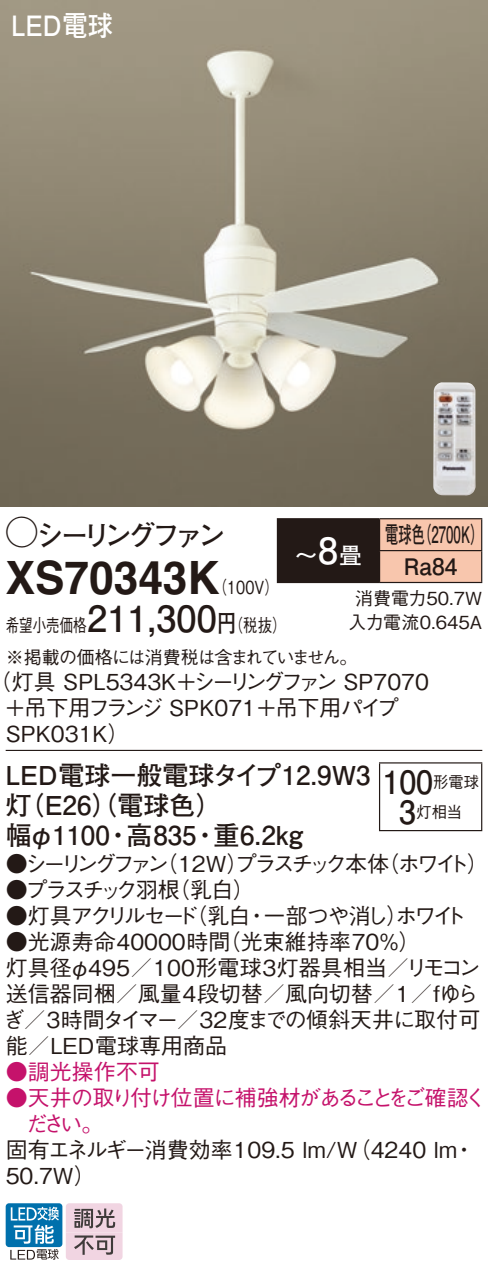
<style>
.page{position:relative;width:488px;height:1275px;background:#fff}
.page>*{position:absolute;margin:0;border:0;box-sizing:border-box;transform-origin:0 0}
.t1{font:700 46px "Helvetica LT Std";color:#231916;scale:.96 1}
.t2{font:700 36px "Futo Go B101 Pro";color:#231916}
.t3{font:700 32px "Futo Go B101 Pro";color:#231916;scale:.95 1}
.t4{font:700 28px "Futo Go B101 Pro";letter-spacing:-.165em;color:#231916}
.t5{font:700 28px "Futo Go B101 Pro";color:#fff;scale:.9 1}
.t6{font:700 26px "Futo Go B101 Pro";color:#231916}
.t7{font:700 22.8px "Futo Go B101 Pro";color:#231916;scale:.58 1}
.t8{font:700 22.8px "Futo Go B101 Pro";color:#231916}
.t9{font:700 22.8px "Futo Go B101 Pro";color:#fff}
.t10{font:500 22px/26px "Gothic BBB Pro";color:#231916}
.t11{font:500 22px/26px "Gothic BBB Pro";letter-spacing:-.085em;color:#c5126b}
.t12{font:500 22px "Gothic BBB Pro";letter-spacing:-.165em;color:#231916}
.t13{font:500 22px/26px "Gothic BBB Pro";letter-spacing:-.19em;color:#231916}
.t14{font:500 22px "Gothic BBB Pro";letter-spacing:-.105em;color:#231916}
.t15{font:500 22px "Gothic BBB Pro";letter-spacing:-.07em;color:#231916}
.t16{font:500 22px "Gothic BBB Pro";letter-spacing:-.14em;color:#231916}
.t17{font:500 22px "Gothic BBB Pro";letter-spacing:-.16em;color:#231916}
.t18{font:500 22px "Gothic BBB Pro";letter-spacing:-.055em;color:#c5126b}
.t19{font:500 18px/31.6px "Gothic BBB Pro";letter-spacing:-.04em;color:#231916;scale:.75 1}
.t20{font:500 18px/24px "Gothic BBB Pro";color:#231916;text-align:center}
.t21{font:500 18px "Gothic BBB Pro";color:#231916;scale:.8 1}
.t22{font:500 16px "Gothic BBB Pro";color:#231916;scale:.95 1}
.s1{font-family:"Ford Classification 1";font-weight:400;font-size:32px}
.s2{font-size:36px}
.s3{font-family:"Futo Go B101 Pro";font-weight:700;font-size:24px}
</style>
<div class="page">
<img style="left:0;top:0;width:488px;height:507px">
<img style="left:433px;top:382px;width:42px;height:113px">
<div style="left:277px;top:519px;width:102px;height:63px;background:#231916"></div>
<div style="left:380px;top:519px;width:101px;height:63px;background:#f8c6ad"></div>
<hr style="left:379px;top:518px;width:103px;height:1px;background:#231916">
<hr style="left:481px;top:519px;width:1px;height:31px;background:#231916">
<hr style="left:277px;top:582px;width:102px;height:1px;background:#231916">
<hr style="left:379px;top:550px;width:103px;height:1px;background:#231916">
<hr style="left:481px;top:551px;width:1px;height:31px;background:#231916">
<hr style="left:379px;top:582px;width:103px;height:1px;background:#231916">
<hr style="left:277px;top:518px;width:102px;height:1px;background:#231916">
<hr style="left:379px;top:519px;width:1px;height:31px;background:#231916">
<hr style="left:379px;top:551px;width:1px;height:31px;background:#231916">
<hr style="left:6px;top:750px;width:476px;height:1px;background:#231916">
<hr style="left:379px;top:763px;width:1px;height:67px;background:#231916">
<hr style="left:379px;top:762px;width:103px;height:1px;background:#231916">
<hr style="left:481px;top:763px;width:1px;height:67px;background:#231916">
<hr style="left:379px;top:830px;width:103px;height:1px;background:#231916">
<div style="left:6px;top:1203px;width:56px;height:44px;background:#0070ac;border-radius:3px"></div>
<svg style="left:10px;top:1207px;width:49px;height:52px"></svg>
<svg style="left:66px;top:1203px;width:56px;height:57px;background:#cdb6c0"></svg>
<p class="t5" style="left:11px;top:3px;width:114px">LED電球</p>
<p class="t4" style="left:6px;top:513px;width:222px"><span class="s1">A</span>シーリングファン</p>
<p class="t7" style="left:418px;top:516px;width:115px">（2700 (K</p>
<p class="t7" style="left:385px;top:516px;width:70px">電球色</p>
<p class="t9" style="left:295px;top:537px;width:68px">〜 畳<span class="s2">8</span></p>
<p class="t8" style="left:403px;top:548px;width:55px">Ra84</p>
<p class="t20" style="left:348px;top:584px;width:135px">消費電力50.7W入力電流0.645A</p>
<h1 class="t1" style="left:6px;top:550px;width:224px">XS70343K</h1>
<p class="t21" style="left:217px;top:611px;width:88px">（<span class="s3">円</span>税抜(</p>
<p class="t21" style="left:213px;top:573px;width:84px">（100 (V</p>
<h2 class="t2" style="left:87px;top:589px;width:131px">211,300</h2>
<p class="t19" style="left:6px;top:607px;width:470px">希望小売価格<br>※掲載の価格には消費税は含まれていません。</p>
<p class="t12" style="left:193px;top:663px;width:237px">シーリングファン SP7070</p>
<p class="t10" style="left:4px;top:665px;width:396px;text-indent:-14px">（灯具 SPL5343K＋<br>＋吊下用フランジ SPK071＋吊下用パイプ<br>SPK031K(</p>
<p class="t6" style="left:6px;top:754px;width:366px">LED電球一般電球タイプ12.9W3</p>
<p class="t6" style="left:6px;top:784px;width:218px">（灯 E26）（電球色(</p>
<p class="t6" style="left:213px;top:814px;width:91px">重6.2kg</p>
<p class="t6" style="left:6px;top:814px;width:106px">幅φ1100</p>
<p class="t6" style="left:126px;top:814px;width:72px">高835</p>
<p class="t6" style="left:105px;top:814px;width:27px">・</p>
<p class="t6" style="left:192px;top:814px;width:28px">・</p>
<h3 class="t3" style="left:382px;top:756px;width:55px">100</h3>
<p class="t22" style="left:416px;top:799px;width:50px">灯相当</p>
<p class="t22" style="left:433px;top:769px;width:50px">形電球</p>
<h3 class="t3" style="left:399px;top:786px;width:19px">3</h3>
<p class="t14" style="left:156px;top:846px;width:234px">（12W プラスチック本体</p>
<p class="t10" style="left:226px;top:848px;width:23px">）</p>
<p class="t10" style="left:377px;top:848px;width:113px">（ホワイト(</p>
<p class="t13" style="left:168px;top:848px;width:88px;text-indent:-162px">●シーリングファン<br>（乳白(</p>
<p class="t17" style="left:6px;top:872px;width:176px">●プラスチック羽根</p>
<p class="t10" style="left:185px;top:900px;width:67px">（乳白</p>
<p class="t10" style="left:386px;top:900px;width:23px">）</p>
<p class="t15" style="left:263px;top:898px;width:204px">一部つや消しホワイト</p>
<p class="t16" style="left:6px;top:898px;width:194px">●灯具アクリルセード</p>
<p class="t10" style="left:245px;top:900px;width:23px">・</p>
<p class="t10" style="left:219px;top:926px;width:203px">（光束維持率70％(</p>
<p class="t10" style="left:6px;top:926px;width:226px">●光源寿命40000時間</p>
<p class="t10" style="left:3px;top:952px;width:478px">灯具径φ495／100形電球3灯器具相当／<br>送信器同梱／風量4段切替／風向切替／1／fゆらぎ／3時間タイマー／32度までの傾斜天井に取付可能／LED電球専用商品</p>
<p class="t18" style="left:6px;top:1054px;width:156px">●調光操作不可</p>
<p class="t11" style="left:26px;top:1082px;width:462px;text-indent:-20px">●天井の取り付け位置に補強材があることをご確認ください。</p>
<p class="t10" style="left:453px;top:1134px;width:23px">・</p>
<p class="t10" style="left:405px;top:952px;width:76px">リモコン</p>
<p class="t10" style="left:6px;top:1134px;width:453px">固有エネルギー消費効率109.5 lm （W/ 4240 lm<br>50.7W(</p>
</div>
